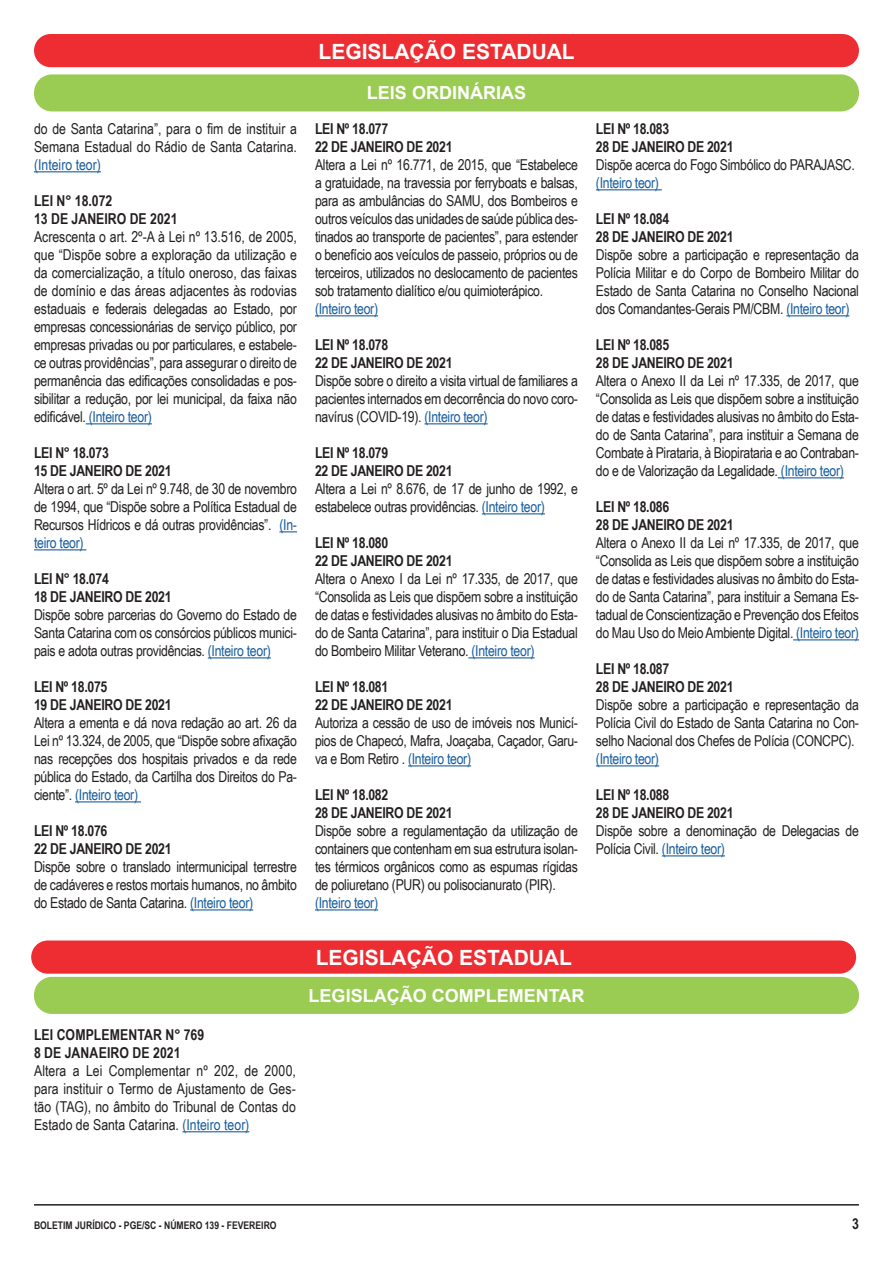
<style>
.page{position:relative;width:893px;height:1263px;background:#fff}
.page>*{position:absolute;margin:0;border:0;box-sizing:border-box;transform-origin:0 0}
.t1{font:700 21px "Arial";color:#fff}
.t2{font:700 18px "Arial";color:#fff}
.t3{font:15px/18px "Arial Narrow";letter-spacing:-.02em;color:#231f20;text-align:justify}
.t4{font:700 15px "Arial Narrow";letter-spacing:-.02em;color:#231f20}
.t5{font:15px "Arial Narrow";letter-spacing:-.02em;color:#175d9e}
.t6{font:700 15px "Arial Narrow";letter-spacing:.01em;color:#231f20}
.t7{font:700 15px "Arial Narrow";color:#231f20}
.t8{font:700 10.5px "Arial Narrow";color:#231f20}
.s1{color:#175d9e}
</style>
<div class="page">
<hr style="left:34px;top:1204px;width:825px;height:1px;background:#231f20">
<div style="left:31px;top:940px;width:825px;height:34px;background:#ee2d32;border-radius:17px"></div>
<div style="left:34px;top:977px;width:825px;height:37px;background:#9acc53;border-radius:18px"></div>
<div style="left:34px;top:34px;width:825px;height:33px;background:#ee2d32;border-radius:17px"></div>
<div style="left:34px;top:74px;width:825px;height:37px;background:#9acc53;border-radius:18px"></div>
<hr style="left:34px;top:171px;width:67px;height:1px;background:#175d9e">
<hr style="left:86px;top:423px;width:66px;height:1px;background:#175d9e">
<svg style="left:279px;top:531px;width:18px;height:1px"></svg>
<hr style="left:34px;top:549px;width:52px;height:1px;background:#175d9e">
<hr style="left:208px;top:657px;width:63px;height:1px;background:#175d9e">
<hr style="left:75px;top:801px;width:66px;height:1px;background:#175d9e">
<hr style="left:190px;top:909px;width:63px;height:1px;background:#175d9e">
<hr style="left:315px;top:315px;width:63px;height:1px;background:#175d9e">
<hr style="left:424px;top:423px;width:64px;height:1px;background:#175d9e">
<hr style="left:482px;top:513px;width:63px;height:1px;background:#175d9e">
<hr style="left:468px;top:657px;width:67px;height:1px;background:#175d9e">
<hr style="left:408px;top:765px;width:63px;height:1px;background:#175d9e">
<hr style="left:315px;top:909px;width:63px;height:1px;background:#175d9e">
<hr style="left:596px;top:189px;width:66px;height:1px;background:#175d9e">
<hr style="left:786px;top:315px;width:63px;height:1px;background:#175d9e">
<hr style="left:778px;top:477px;width:66px;height:1px;background:#175d9e">
<hr style="left:793px;top:639px;width:66px;height:1px;background:#175d9e">
<hr style="left:596px;top:765px;width:63px;height:1px;background:#175d9e">
<hr style="left:662px;top:855px;width:63px;height:1px;background:#175d9e">
<hr style="left:182px;top:1131px;width:67px;height:1px;background:#175d9e">
<p class="t3" style="left:34px;top:119px;width:264px">do de Santa Catarina”, para o fim de instituir a Semana Estadual do Rádio de Santa Catarina. <span class="s1">(Inteiro teor)</span></p>
<p class="t4" style="left:34px;top:190px;width:80px">LEI N° 18.072</p>
<p class="t7" style="left:34px;top:208px;width:145px">13 DE JANEIRO DE 2021</p>
<p class="t3" style="left:34px;top:227px;width:264px">Acrescenta o art. 2º-A à Lei nº 13.516, de 2005, que “Dispõe sobre a exploração da utilização e da comercialização, a título oneroso, das faixas de domínio e das áreas adjacentes às rodovias estaduais e federais delegadas ao Estado, por empresas concessionárias de serviço público, por empresas privadas ou por particulares, e estabele&shy;ce outras providências”, para assegurar o direito de permanência das edificações consolidadas e pos&shy;sibilitar a redução, por lei municipal, da faixa não edificável. <span class="s1">(Inteiro teor)</span></p>
<p class="t4" style="left:34px;top:442px;width:76px">LEI N° 18.073</p>
<p class="t4" style="left:34px;top:460px;width:139px">15 DE JANEIRO DE 2021</p>
<p class="t3" style="left:34px;top:479px;width:264px">Altera o art. 5º da Lei nº 9.748, de 30 de novembro de 1994, que “Dispõe sobre a Política Estadual de Recursos Hídricos e dá outras providências”. <span class="s1">(In&shy;teiro teor)</span></p>
<p class="t4" style="left:34px;top:568px;width:76px">LEI N° 18.074</p>
<p class="t4" style="left:34px;top:586px;width:139px">18 DE JANEIRO DE 2021</p>
<p class="t3" style="left:34px;top:605px;width:264px">Dispõe sobre parcerias do Governo do Estado de Santa Catarina com os consórcios públicos munici&shy;pais e adota outras providências. <span class="s1">(Inteiro teor)</span></p>
<p class="t4" style="left:34px;top:676px;width:75px">LEI Nº 18.075</p>
<p class="t4" style="left:34px;top:694px;width:139px">19 DE JANEIRO DE 2021</p>
<p class="t3" style="left:34px;top:713px;width:264px">Altera a ementa e dá nova redação ao art. 26 da Lei nº 13.324, de 2005, que “Dispõe sobre afixação nas recepções dos hospitais privados e da rede pública do Estado, da Cartilha dos Direitos do Pa&shy;ciente”. <span class="s1">(Inteiro teor)</span></p>
<p class="t4" style="left:34px;top:820px;width:75px">LEI Nº 18.076</p>
<p class="t4" style="left:34px;top:838px;width:139px">22 DE JANEIRO DE 2021</p>
<p class="t3" style="left:34px;top:857px;width:264px">Dispõe sobre o translado intermunicipal terrestre de cadáveres e restos mortais humanos, no âmbito do Estado de Santa Catarina. <span class="s1">(Inteiro teor)</span></p>
<p class="t1" style="left:319px;top:37px;width:258px">LEGISLAÇÃO ESTADUAL</p>
<p class="t2" style="left:367px;top:80px;width:161px">LEIS ORDINÁRIAS</p>
<p class="t4" style="left:315px;top:118px;width:75px">LEI Nº 18.077</p>
<p class="t4" style="left:315px;top:136px;width:139px">22 DE JANEIRO DE 2021</p>
<p class="t3" style="left:315px;top:155px;width:264px">Altera a Lei nº 16.771, de 2015, que “Estabelece a gratuidade, na travessia por ferryboats e balsas, para as ambulâncias do SAMU, dos Bombeiros e outros veículos das unidades de saúde pública des&shy;tinados ao transporte de pacientes”, para estender o benefício aos veículos de passeio, próprios ou de terceiros, utilizados no deslocamento de pacientes sob tratamento dialítico e/ou quimioterápico.</p>
<p class="t5" style="left:315px;top:298px;width:65px">(Inteiro teor)</p>
<p class="t4" style="left:315px;top:334px;width:75px">LEI Nº 18.078</p>
<p class="t4" style="left:315px;top:352px;width:139px">22 DE JANEIRO DE 2021</p>
<p class="t3" style="left:315px;top:371px;width:264px">Dispõe sobre o direito a visita virtual de familiares a pacientes internados em decorrência do novo coro&shy;navírus (COVID-19). <span class="s1">(Inteiro teor)</span></p>
<p class="t4" style="left:315px;top:442px;width:75px">LEI Nº 18.079</p>
<p class="t4" style="left:315px;top:460px;width:139px">22 DE JANEIRO DE 2021</p>
<p class="t3" style="left:315px;top:479px;width:264px">Altera a Lei nº 8.676, de 17 de junho de 1992, e estabelece outras providências. <span class="s1">(Inteiro teor)</span></p>
<p class="t4" style="left:315px;top:532px;width:75px">LEI Nº 18.080</p>
<p class="t4" style="left:315px;top:550px;width:139px">22 DE JANEIRO DE 2021</p>
<p class="t3" style="left:315px;top:569px;width:264px">Altera o Anexo I da Lei nº 17.335, de 2017, que “Consolida as Leis que dispõem sobre a instituição de datas e festividades alusivas no âmbito do Esta&shy;do de Santa Catarina”, para instituir o Dia Estadual do Bombeiro Militar Veterano. <span class="s1">(Inteiro teor)</span></p>
<p class="t4" style="left:315px;top:676px;width:75px">LEI Nº 18.081</p>
<p class="t4" style="left:315px;top:694px;width:139px">22 DE JANEIRO DE 2021</p>
<p class="t3" style="left:315px;top:713px;width:264px">Autoriza a cessão de uso de imóveis nos Municí&shy;pios de Chapecó, Mafra, Joaçaba, Caçador, Garu&shy;va e Bom Retiro . <span class="s1">(Inteiro teor)</span></p>
<p class="t4" style="left:315px;top:784px;width:75px">LEI Nº 18.082</p>
<p class="t4" style="left:315px;top:802px;width:139px">28 DE JANEIRO DE 2021</p>
<p class="t3" style="left:315px;top:821px;width:264px">Dispõe sobre a regulamentação da utilização de containers que contenham em sua estrutura isolan&shy;tes térmicos orgânicos como as espumas rígidas de poliuretano (PUR) ou polisocianurato (PIR).</p>
<p class="t5" style="left:315px;top:892px;width:65px">(Inteiro teor)</p>
<p class="t4" style="left:596px;top:118px;width:75px">LEI Nº 18.083</p>
<p class="t4" style="left:596px;top:136px;width:139px">28 DE JANEIRO DE 2021</p>
<p class="t3" style="left:596px;top:155px;width:260px">Dispõe acerca do Fogo Simbólico do PARAJASC.</p>
<p class="t5" style="left:596px;top:172px;width:65px">(Inteiro teor)</p>
<p class="t4" style="left:596px;top:208px;width:75px">LEI Nº 18.084</p>
<p class="t4" style="left:596px;top:226px;width:139px">28 DE JANEIRO DE 2021</p>
<p class="t3" style="left:596px;top:245px;width:264px">Dispõe sobre a participação e representação da Polícia Militar e do Corpo de Bombeiro Militar do Estado de Santa Catarina no Conselho Nacional dos Comandantes-Gerais PM/CBM. <span class="s1">(Inteiro teor)</span></p>
<p class="t4" style="left:596px;top:334px;width:75px">LEI Nº 18.085</p>
<p class="t4" style="left:596px;top:352px;width:139px">28 DE JANEIRO DE 2021</p>
<p class="t3" style="left:596px;top:371px;width:264px">Altera o Anexo II da Lei nº 17.335, de 2017, que “Consolida as Leis que dispõem sobre a instituição de datas e festividades alusivas no âmbito do Esta&shy;do de Santa Catarina”, para instituir a Semana de Combate à Pirataria, à Biopirataria e ao Contraban&shy;do e de Valorização da Legalidade. <span class="s1">(Inteiro teor)</span></p>
<p class="t4" style="left:596px;top:496px;width:75px">LEI Nº 18.086</p>
<p class="t4" style="left:596px;top:514px;width:139px">28 DE JANEIRO DE 2021</p>
<p class="t3" style="left:596px;top:533px;width:264px">Altera o Anexo II da Lei nº 17.335, de 2017, que “Consolida as Leis que dispõem sobre a instituição de datas e festividades alusivas no âmbito do Esta&shy;do de Santa Catarina”, para instituir a Semana Es&shy;tadual de Conscientização e Prevenção dos Efeitos do Mau Uso do Meio Ambiente Digital. <span class="s1">(Inteiro teor)</span></p>
<p class="t4" style="left:596px;top:658px;width:75px">LEI Nº 18.087</p>
<p class="t4" style="left:596px;top:676px;width:139px">28 DE JANEIRO DE 2021</p>
<p class="t3" style="left:596px;top:695px;width:264px">Dispõe sobre a participação e representação da Polícia Civil do Estado de Santa Catarina no Con&shy;selho Nacional dos Chefes de Polícia (CONCPC).</p>
<p class="t5" style="left:596px;top:748px;width:65px">(Inteiro teor)</p>
<p class="t4" style="left:596px;top:784px;width:75px">LEI Nº 18.088</p>
<p class="t4" style="left:596px;top:802px;width:139px">28 DE JANEIRO DE 2021</p>
<p class="t3" style="left:596px;top:821px;width:264px">Dispõe sobre a denominação de Delegacias de<br>Polícia Civil. <span class="s1">(Inteiro teor)</span></p>
<p class="t6" style="left:34px;top:1023px;width:172px">LEI COMPLEMENTAR N° 769</p>
<p class="t6" style="left:34px;top:1041px;width:148px">8 DE JANAEIRO DE 2021</p>
<p class="t3" style="left:34px;top:1061px;width:264px">Altera a Lei Complementar nº 202, de 2000, para instituir o Termo de Ajustamento de Ges&shy;tão (TAG), no âmbito do Tribunal de Contas do Estado de Santa Catarina. <span class="s1">(Inteiro teor)</span></p>
<p class="t1" style="left:316px;top:943px;width:258px">LEGISLAÇÃO ESTADUAL</p>
<p class="t2" style="left:309px;top:983px;width:277px">LEGISLAÇÃO COMPLEMENTAR</p>
<p class="t8" style="left:34px;top:1217px;width:244px">BOLETIM JURÍDICO - PGE/SC - NÚMERO 139 - FEVEREIRO</p>
<p class="t4" style="left:852px;top:1212px;width:8px">3</p>
</div>
